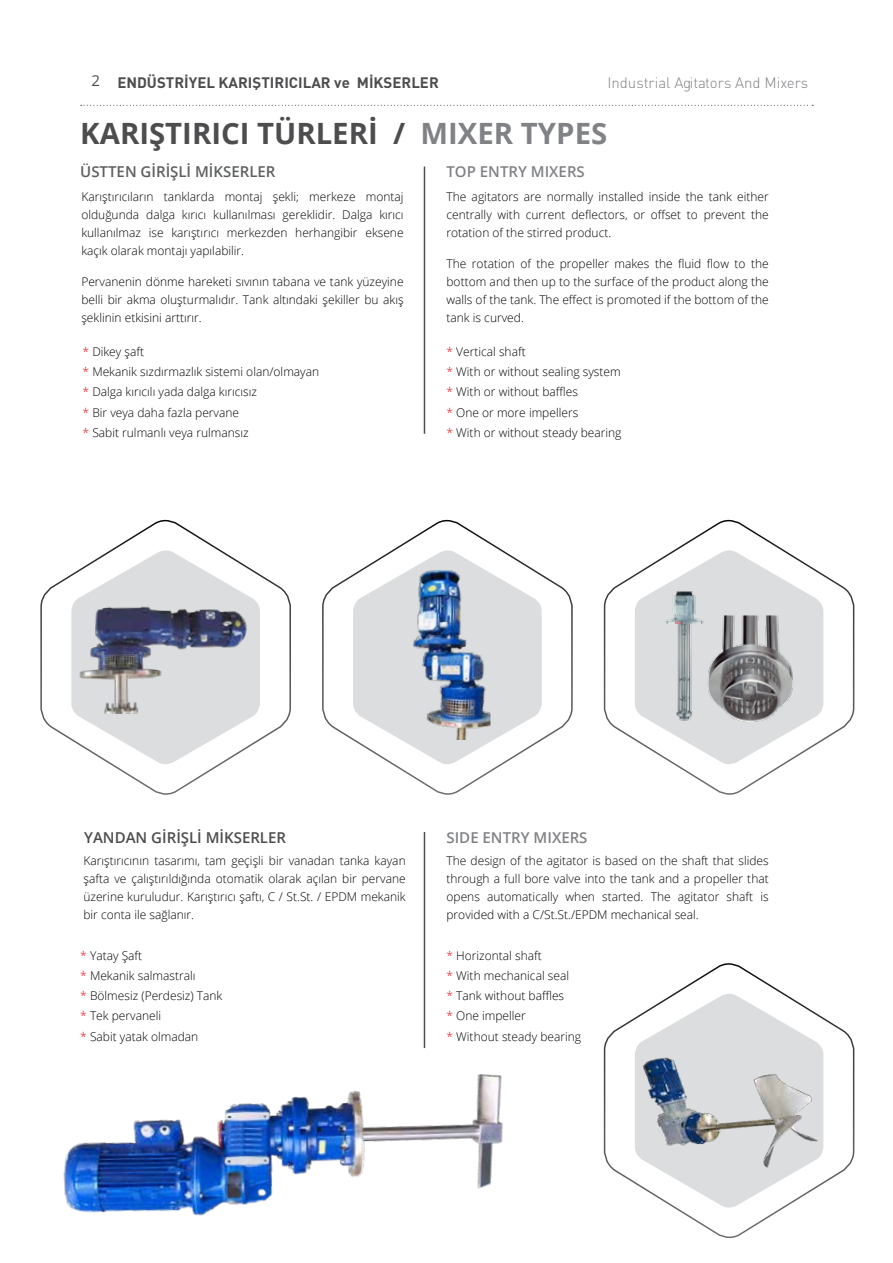
<style>
.page{position:relative;width:893px;height:1263px;background:#fff}
.page>*{position:absolute;margin:0;border:0;box-sizing:border-box;transform-origin:0 0}
.t1{font:700 29.4px "Open Sans";color:#4d4d4f}
.t2{font:15px "DINT Bold Tr";color:#4d4d4f}
.t3{font:600 15px "Open Sans";color:#808285}
.t4{font:15px "DINT Light Tr";color:#808285}
.t5{font:600 15px "Open Sans";color:#4d4d4f}
.t6{font:600 15px "Open Sans";color:#5e5f61}
.t7{font:300 12px/18px "Open Sans";color:#000;text-align:justify}
.s1{font-family:"Open Sans"}
.s2{color:#808285}
.s3{color:#ed1d24}
</style>
<div class="page">
<hr style="left:424px;top:832px;width:1px;height:216px;background:#4d4d4f">
<hr style="left:424px;top:167px;width:1px;height:267px;background:#4d4d4f">
<img style="left:63px;top:1074px;width:440px;height:142px">
<svg style="left:603px;top:963px;width:252px;height:276px"></svg>
<svg style="left:635px;top:991px;width:188px;height:219px"></svg>
<img style="left:613px;top:1044px;width:222px;height:136px">
<svg style="left:40px;top:519px;width:251px;height:276px"></svg>
<svg style="left:71px;top:548px;width:189px;height:219px"></svg>
<img style="left:68px;top:605px;width:187px;height:109px">
<svg style="left:322px;top:519px;width:251px;height:276px"></svg>
<svg style="left:353px;top:548px;width:189px;height:219px"></svg>
<img style="left:404px;top:570px;width:86px;height:170px">
<svg style="left:603px;top:519px;width:252px;height:276px"></svg>
<svg style="left:635px;top:548px;width:188px;height:219px"></svg>
<img style="left:661px;top:589px;width:136px;height:135px">
<svg style="left:81px;top:105px;width:732px;height:1px"></svg>
<p class="t2" style="left:92px;top:73px;width:349px"><span class="s1">2</span> ENDÜSTRİYEL KARIŞTIRICILAR ve MİKSERLER</p>
<p class="t4" style="left:607px;top:73px;width:202px">Industrial Agitators And Mixers</p>
<h1 class="t1" style="left:80px;top:112px;width:528px">KARIŞTIRICI TÜRLERİ / <span class="s2">MIXER TYPES</span></h1>
<p class="t6" style="left:80px;top:162px;width:197px">ÜSTTEN GİRİŞLİ MİKSERLER</p>
<p class="t7" style="left:81px;top:187px;width:324px">Karıştırıcıların tanklarda montaj şekli; merkeze montaj olduğunda dalga kırıcı kullanılması gereklidir. Dalga kırıcı kullanılmaz ise karıştırıcı merkezden herhangibir eksene kaçık olarak montajı yapılabilir.</p>
<p class="t7" style="left:81px;top:272px;width:324px">Pervanenin dönme hareketi sıvının tabana ve tank yüzeyine belli bir akma oluşturmalıdır. Tank altındaki şekiller bu akış şeklinin etkisini arttırır.</p>
<p class="t7" style="left:83px;top:341px;width:238px;line-height:20.2px;text-align:left"><span class="s3">*</span> Dikey şaft<br><span class="s3">*</span> Mekanik sızdırmazlık sistemi olan/olmayan <span class="s3">*</span> Dalga kırıcılı yada dalga kırıcısız<br><span class="s3">*</span> Bir veya daha fazla pervane<br><span class="s3">*</span> Sabit rulmanlı veya rulmansız</p>
<p class="t3" style="left:446px;top:162px;width:140px">TOP ENTRY MIXERS</p>
<p class="t7" style="left:446px;top:187px;width:324px">The agitators are normally installed inside the tank either centrally with current deflectors, or offset to prevent the rotation of the stirred product.</p>
<p class="t7" style="left:446px;top:254px;width:324px">The rotation of the propeller makes the fluid flow to the bottom and then up to the surface of the product along the walls of the tank. The effect is promoted if the bottom of the tank is curved.</p>
<p class="t7" style="left:446px;top:341px;width:177px;line-height:20.2px;text-align:left"><span class="s3">*</span> Vertical shaft<br><span class="s3">*</span> With or without sealing system <span class="s3">*</span> With or without baffles<br><span class="s3">*</span> One or more impellers<br><span class="s3">*</span> With or without steady bearing</p>
<p class="t5" style="left:84px;top:827px;width:203px">YANDAN GİRİŞLİ MİKSERLER</p>
<p class="t7" style="left:83px;top:851px;width:324px">Karıştırıcının tasarımı, tam geçişli bir vanadan tanka kayan şafta ve çalıştırıldığında otomatik olarak açılan bir pervane üzerine kuruludur. Karıştırıcı şaftı, C / St.St. / EPDM mekanik bir conta ile sağlanır.</p>
<p class="t7" style="left:80px;top:945px;width:144px;line-height:20.2px;text-align:left"><span class="s3">*</span> Yatay Şaft<br><span class="s3">*</span> Mekanik salmastralı<br><span class="s3">*</span> Bölmesiz (Perdesiz) Tank <span class="s3">*</span> Tek pervaneli<br><span class="s3">*</span> Sabit yatak olmadan</p>
<p class="t3" style="left:446px;top:827px;width:143px">SIDE ENTRY MIXERS</p>
<p class="t7" style="left:446px;top:851px;width:324px">The design of the agitator is based on the shaft that slides through a full bore valve into the tank and a propeller that opens automatically when started. The agitator shaft is provided with a C/St.St./EPDM mechanical seal.</p>
<p class="t7" style="left:446px;top:945px;width:136px;line-height:20.2px;text-align:left"><span class="s3">*</span> Horizontal shaft<br><span class="s3">*</span> With mechanical seal<br><span class="s3">*</span> Tank without baffles<br><span class="s3">*</span> One impeller<br><span class="s3">*</span> Without steady bearing</p>
</div>
